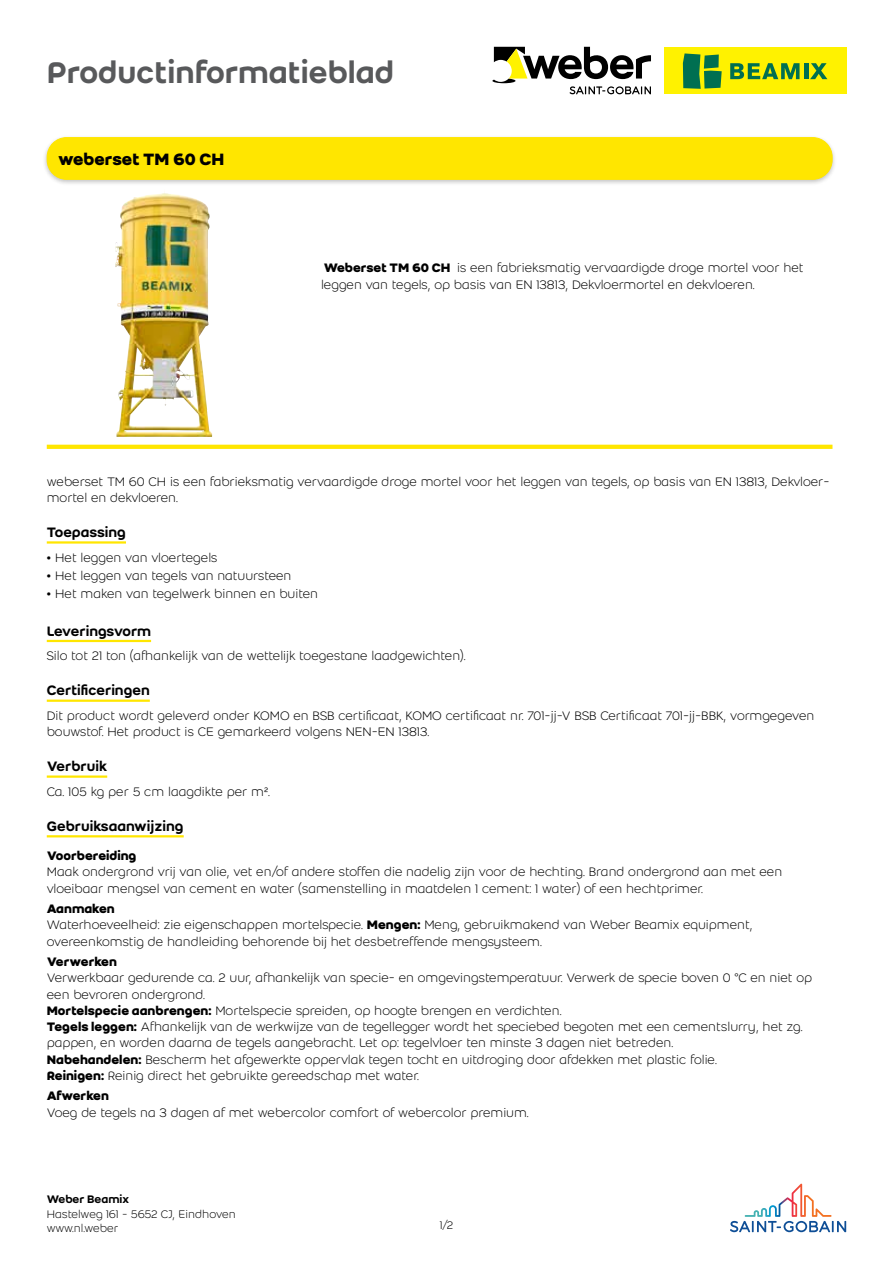
<style>
.page{position:relative;width:893px;height:1263px;background:#fff}
.page>*{position:absolute;margin:0;border:0;box-sizing:border-box;transform-origin:0 0}
.t1{font:500 33px "Weber";color:#58595b}
.t2{font:700 18px "Weber";color:#000}
.t3{font:500 15px "Weber";color:#000}
.t4{font:500 15px "Weber";letter-spacing:-.02em;color:#000}
.t5{font:300 13.5px/16.2px "Weber";color:#000}
.t6{font:700 13.5px "Weber";color:#000}
.t7{font:300 12px/14.4px "Weber";color:#000}
.t8{font:500 12px "Weber";color:#000}
.s1{font-weight:700}
.s2{font-weight:500}
</style>
<div class="page">
<svg style="left:730px;top:1184px;width:116px;height:48px"></svg>
<div style="left:664px;top:47px;width:182px;height:47px;background:#fff200"></div>
<svg style="left:683px;top:53px;width:39px;height:36px"></svg>
<hr style="left:804px;top:63px;width:4px;height:16px;background:#006f51">
<svg style="left:810px;top:63px;width:17px;height:16px"></svg>
<svg style="left:730px;top:63px;width:69px;height:16px"></svg>
<svg style="left:492px;top:47px;width:159px;height:47px"></svg>
<div style="left:42px;top:135px;width:795px;height:52px;background:#000;opacity:.24"></div>
<div style="left:47px;top:138px;width:785px;height:41px;background:#ffe600;border-radius:20px"></div>
<div style="left:47px;top:137px;width:785px;height:43px;border:1px solid #ffe600;border-radius:20px"></div>
<img style="left:115px;top:193px;width:49px;height:179px">
<svg style="left:47px;top:445px;width:785px;height:4px;background:#ffe604"></svg>
<hr style="left:47px;top:541px;width:79px;height:3px;background:#ffe600">
<hr style="left:47px;top:640px;width:104px;height:2px;background:#ffe600">
<hr style="left:47px;top:699px;width:103px;height:3px;background:#ffe600">
<hr style="left:47px;top:775px;width:60px;height:3px;background:#ffe600">
<hr style="left:47px;top:835px;width:137px;height:2px;background:#ffe600">
<h1 class="t1" style="left:47px;top:48px;width:349px">Productinformatieblad</h1>
<h2 class="t2" style="left:58px;top:146px;width:168px">weberset TM 60 CH</h2>
<p class="t5" style="left:321px;top:260px;width:484px"><span class="s1">Weberset TM 60 CH</span> is een fabrieksmatig vervaardigde droge mortel voor het leggen van tegels, op basis van EN 13813, Dekvloermortel en dekvloeren.</p>
<p class="t5" style="left:47px;top:473px;width:784px">weberset TM 60 CH is een fabrieksmatig vervaardigde droge mortel voor het leggen van tegels, op basis van EN 13813, Dekvloer&shy;mortel en dekvloeren.</p>
<p class="t3" style="left:47px;top:521px;width:81px">Toepassing</p>
<p class="t5" style="left:47px;top:549px;width:172px"><span class="s2">•</span> Het leggen van vloertegels</p>
<p class="t5" style="left:47px;top:567px;width:246px"><span class="s2">•</span> Het leggen van tegels van natuursteen</p>
<p class="t5" style="left:47px;top:586px;width:273px"><span class="s2">•</span> Het maken van tegelwerk binnen en buiten</p>
<p class="t4" style="left:47px;top:620px;width:106px">Leveringsvorm</p>
<p class="t5" style="left:47px;top:647px;width:420px">Silo tot 21 ton (afhankelijk van de wettelijk toegestane laadgewichten).</p>
<p class="t3" style="left:47px;top:679px;width:105px">Certificeringen</p>
<p class="t5" style="left:47px;top:707px;width:769px">Dit product wordt geleverd onder KOMO en BSB certificaat, KOMO certificaat nr. 701-jj-V BSB Certificaat 701-jj-BBK, vormgegeven bouwstof. Het product is CE gemarkeerd volgens NEN-EN 13813.</p>
<p class="t3" style="left:47px;top:755px;width:62px">Verbruik</p>
<p class="t5" style="left:47px;top:783px;width:225px">Ca. 105 kg per 5 cm laagdikte per m².</p>
<p class="t3" style="left:47px;top:815px;width:138px">Gebruiksaanwijzing</p>
<p class="t6" style="left:47px;top:845px;width:91px">Voorbereiding</p>
<p class="t5" style="left:47px;top:863px;width:737px">Maak ondergrond vrij van olie, vet en/of andere stoffen die nadelig zijn voor de hechting. Brand ondergrond aan met een vloeibaar mengsel van cement en water (samenstelling in maatdelen 1 cement: 1 water) of een hechtprimer.</p>
<p class="t5" style="left:47px;top:900px;width:707px"><span class="s1">Aanmaken<br></span>Waterhoeveelheid: zie eigenschappen mortelspecie. <span class="s1">Mengen:</span> Meng, gebruikmakend van Weber Beamix equipment, overeenkomstig de handleiding behorende bij het desbetreffende mengsysteem.</p>
<p class="t6" style="left:47px;top:951px;width:72px">Verwerken</p>
<p class="t5" style="left:47px;top:970px;width:767px">Verwerkbaar gedurende ca. 2 uur, afhankelijk van specie- en omgevingstemperatuur. Verwerk de specie boven 0 °C en niet op een bevroren ondergrond.<br><span class="s1">Mortelspecie aanbrengen:</span> Mortelspecie spreiden, op hoogte brengen en verdichten.<br><span class="s1">Tegels leggen:</span> Afhankelijk van de werkwijze van de tegellegger wordt het speciebed begoten met een cementslurry, het zg. pappen, en worden daarna de tegels aangebracht. Let op: tegelvloer ten minste 3 dagen niet betreden.<br><span class="s1">Nabehandelen:</span> Bescherm het afgewerkte oppervlak tegen tocht en uitdroging door afdekken met plastic folie.<br><span class="s1">Reinigen:</span> Reinig direct het gebruikte gereedschap met water.</p>
<p class="t6" style="left:47px;top:1085px;width:64px">Afwerken</p>
<p class="t5" style="left:47px;top:1104px;width:483px">Voeg de tegels na 3 dagen af met webercolor comfort of webercolor premium.</p>
<p class="t8" style="left:47px;top:1191px;width:84px">Weber Beamix</p>
<p class="t7" style="left:47px;top:1206px;width:190px">Hastelweg 161 - 5652 CJ, Eindhoven www.nl.weber</p>
<p class="t7" style="left:440px;top:1218px;width:15px">1/2</p>
</div>
